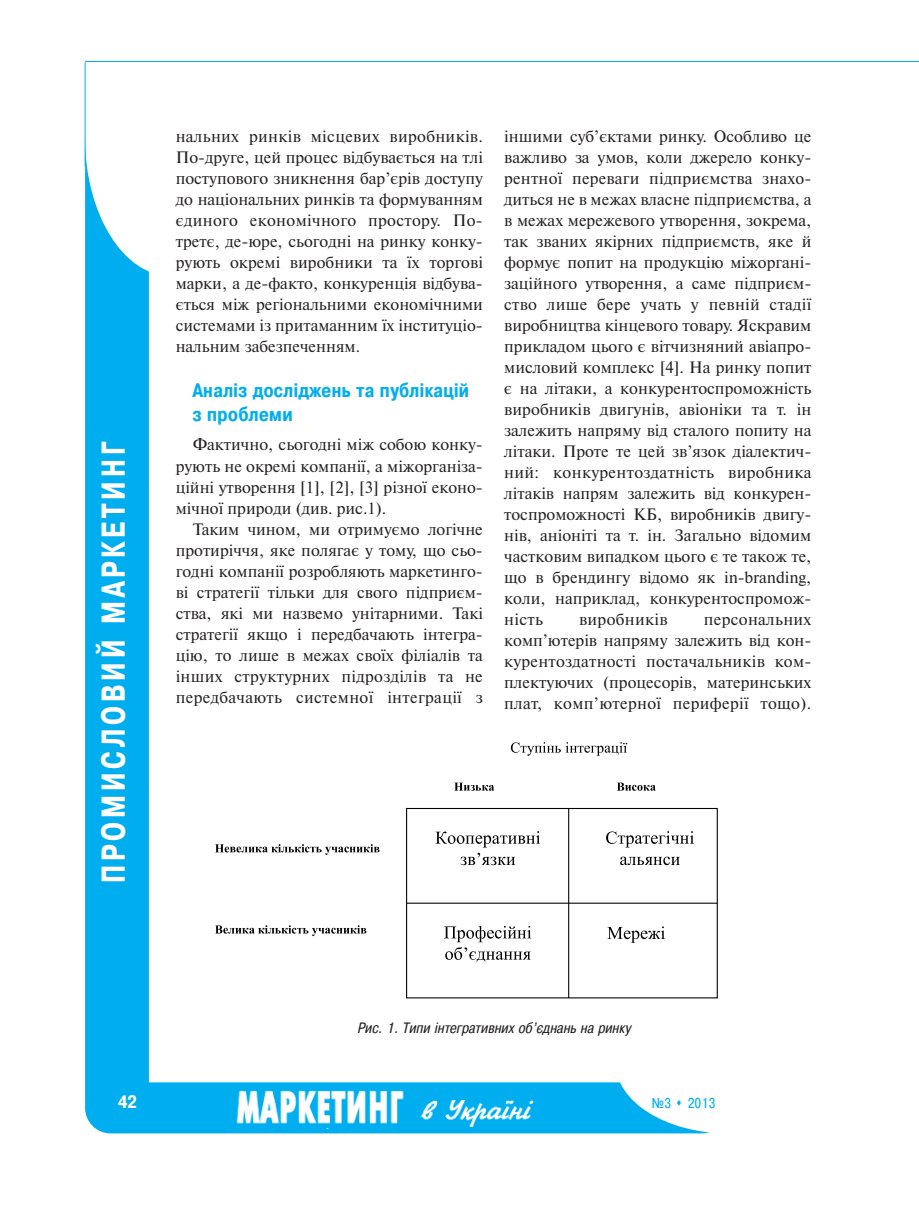
<style>
.page{position:relative;width:919px;height:1217px;background:#fff}
.page>*{position:absolute;margin:0;border:0;box-sizing:border-box;transform-origin:0 0}
.t1{font:700 33px "Pragmatica Cond C";letter-spacing:.13em;color:#fff;scale:.9 1}
.t2{font:700 19.5px/24px "Pragmatica Cond C";letter-spacing:.02em;color:#00aeef}
.t3{font:700 18px "Pragmatica Cond C";color:#fff}
.t4{font:16.5px/21px "Newton C";color:#231f20;text-align:justify}
.t5{font:16.5px "Newton C";letter-spacing:.02em;color:#231f20}
.t6{font:italic 15px "Pragmatica Cond C";letter-spacing:.02em;color:#231f20}
.t7{font:14.25px "Pragmatica Cond C";color:#00aeef}
</style>
<div class="page">
<div style="left:85px;top:112px;width:64px;height:1019px;background:#00aeef;border-radius:32px"></div>
<div style="left:85px;top:1082px;width:642px;height:51px;background:#00aeef;border-radius:26px"></div>
<img style="left:236px;top:1090px;width:168px;height:34px">
<img style="left:420px;top:1100px;width:113px;height:26px">
<div style="left:85px;top:0;width:172px;height:276px;background:#fff;border-radius:50%"></div>
<div style="left:615px;top:991px;width:226px;height:142px;background:#fff;border-radius:50%"></div>
<hr style="left:85px;top:62px;width:1px;height:104px;background:#00aeef">
<hr style="left:85px;top:61px;width:833px;height:1px;background:#00aeef">
<div style="left:406px;top:807px;width:311px;height:191px;border:1px solid #000"></div>
<hr style="left:568px;top:808px;width:1px;height:189px;background:#000">
<hr style="left:406px;top:902px;width:311px;height:1px;background:#000">
<svg style="left:435px;top:831px;width:105px;height:34px"></svg>
<svg style="left:606px;top:831px;width:88px;height:16px"></svg>
<svg style="left:620px;top:856px;width:59px;height:9px"></svg>
<svg style="left:444px;top:925px;width:87px;height:36px"></svg>
<svg style="left:607px;top:926px;width:58px;height:16px"></svg>
<svg style="left:215px;top:844px;width:164px;height:10px"></svg>
<svg style="left:215px;top:925px;width:151px;height:10px"></svg>
<svg style="left:454px;top:782px;width:40px;height:8px"></svg>
<svg style="left:617px;top:782px;width:38px;height:8px"></svg>
<svg style="left:511px;top:742px;width:116px;height:13px"></svg>
<h1 class="t1" style="left:94px;top:883px;width:492px;rotate:-90deg">ПРОМИСЛОВИЙ МАРКЕТИНГ</h1>
<p class="t4" style="left:176px;top:125px;width:309px">нальних ринків місцевих виробників.<br>По-друге, цей процес відбувається на тлі поступового зникнення бар’єрів доступу до національних ринків та формуванням єдиного економічного простору. По&shy;третє, де-юре, сьогодні на ринку конку&shy;рують окремі виробники та їх торгові марки, а де-факто, конкуренція відбува&shy;ється між регіональними економічними системами із притаманним їх інституціо&shy;нальним забезпеченням.</p>
<p class="t2" style="left:193px;top:378px;width:278px">Аналіз досліджень та публікацій з проблеми</p>
<p class="t4" style="left:176px;top:434px;width:309px;text-indent:17px">Фактично, сьогодні між собою конку&shy;рують не окремі компанії, а міжорганіза&shy;ційні утворення [1], [2], [3] різної еконо&shy;мічної природи (див. рис.1).</p>
<p class="t4" style="left:176px;top:518px;width:309px;text-indent:17px">Таким чином, ми отримуємо логічне протиріччя, яке полягає у тому, що сьо&shy;годні компанії розробляють маркетинго&shy;ві стратегії тільки для свого підприєм&shy;ства, які ми назвемо унітарними. Такі стратегії якщо і передбачають інтегра&shy;цію, то лише в межах своїх філіалів та інших структурних підрозділів та не передбачають системної інтеграції з</p>
<p class="t4" style="left:504px;top:125px;width:309px">іншими суб’єктами ринку. Особливо це важливо за умов, коли джерело конку&shy;рентної переваги підприємства знахо&shy;диться не в межах власне підприємства, а в межах мережевого утворення, зокрема, так званих якірних підприємств, яке й формує попит на продукцію міжоргані&shy;заційного утворення, а саме підприєм&shy;ство лише бере учать у певній стадії виробництва кінцевого товару. Яскравим прикладом цього є вітчизняний авіапро&shy;мисловий комплекс [4]. На ринку попит є на літаки, а конкурентоспроможність виробників двигунів, авіоніки та т. ін залежить напряму від сталого попиту на літаки. Проте те цей зв’язок діалектич&shy;ний: конкурентоздатність виробника літаків напрям залежить від конкурен&shy;тоспроможності КБ, виробників двигу&shy;нів, аніоніті та т. ін. Загально відомим частковим випадком цього є те також те, що в брендингу відомо як in-branding, коли, наприклад, конкурентоспромож&shy;ність</p>
<p class="t5" style="left:579px;top:609px;width:90px">виробників</p>
<p class="t4" style="left:504px;top:608px;width:309px;text-indent:199px">персональних комп’ютерів напряму залежить від кон&shy;курентоздатності постачальників ком&shy;плектуючих (процесорів, материнських плат, комп’ютерної периферії тощо).</p>
<p class="t6" style="left:357px;top:1018px;width:275px">Рис. 1. Типи інтегративних об’єднань на ринку</p>
<p class="t3" style="left:118px;top:1090px;width:20px">42</p>
<p class="t7" style="left:652px;top:1093px;width:65px">№3 ▲ 2013</p>
</div>
